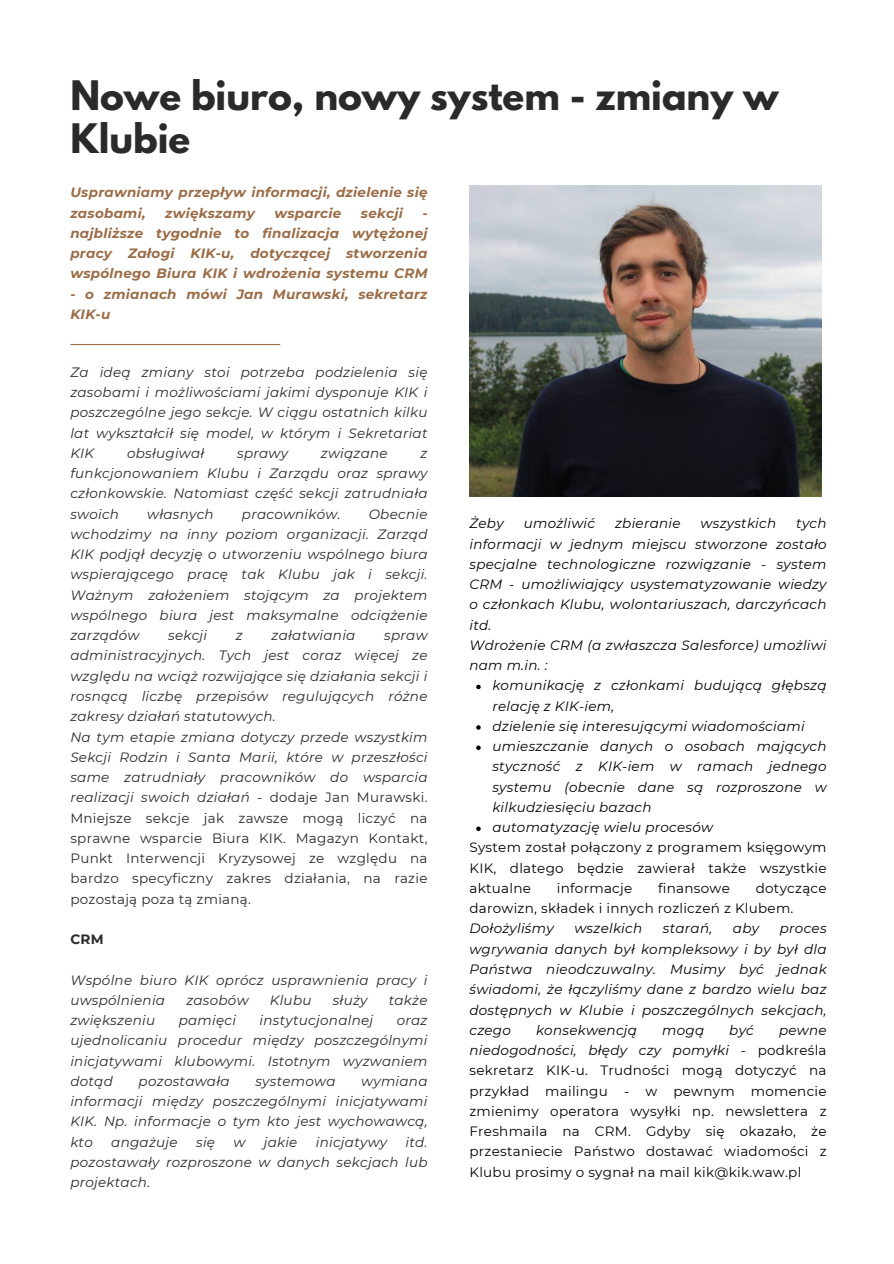
<style>
.page{position:relative;width:894px;height:1264px;background:#fff}
.page>*{position:absolute;margin:0;border:0;box-sizing:border-box;transform-origin:0 0}
.t1{font:700 36px/42.8px "League Spartan";color:#2b2a2a}
.t2{font:italic 13.5px/20.2px "Montserrat";letter-spacing:.02em;color:#2b2a2a;text-align:justify}
.t3{font:italic 13.5px/20.2px "Montserrat";letter-spacing:.02em;color:#000}
.t4{font:13.5px/20.2px "Montserrat";letter-spacing:.02em;color:#000;text-align:justify}
.t5{font:italic 700 13.5px/20.2px "Montserrat";letter-spacing:.02em;color:#9b6c46}
.t6{font:700 13.5px "Montserrat";color:#2b2a2a}
.s1{font-style:normal}
.s2{font-style:italic}
</style>
<div class="page">
<hr style="left:70px;top:344px;width:210px;height:1px;background:#9b6c46">
<img style="left:469px;top:186px;width:352px;height:310px">
<svg style="left:476px;top:684px;width:4px;height:5px"></svg>
<svg style="left:476px;top:725px;width:4px;height:4px"></svg>
<svg style="left:476px;top:745px;width:4px;height:5px"></svg>
<svg style="left:476px;top:826px;width:4px;height:5px"></svg>
<h1 class="t1" style="left:70px;top:79px;width:709px">Nowe biuro, nowy system - zmiany w<br>Klubie</h1>
<p class="t5" style="left:70px;top:182px;width:358px">Usprawniamy przepływ informacji, dzielenie się zasobami,</p>
<p class="t5" style="left:165px;top:203px;width:91px">zwiększamy</p>
<p class="t5" style="left:274px;top:203px;width:68px">wsparcie</p>
<p class="t5" style="left:361px;top:203px;width:43px">sekcji</p>
<p class="t5" style="left:70px;top:203px;width:358px;text-align:justify;text-indent:352px">- najbliższe tygodnie to finalizacja wytężonej pracy Załogi KIK-u, dotyczącej stworzenia wspólnego Biura KIK i wdrożenia systemu CRM</p>
<p class="t5" style="left:70px;top:284px;width:358px">- o zmianach mówi Jan Murawski, sekretarz<br>KIK-u</p>
<p class="t2" style="left:70px;top:362px;width:358px">Za ideą zmiany stoi potrzeba podzielenia się zasobami i możliwościami jakimi dysponuje KIK i poszczególne jego sekcje. W ciągu ostatnich kilku lat wykształcił się model, w którym i Sekretariat KIK</p>
<p class="t2" style="left:127px;top:443px;width:79px">obsługiwał</p>
<p class="t2" style="left:237px;top:443px;width:52px">sprawy</p>
<p class="t2" style="left:321px;top:443px;width:68px">związane</p>
<p class="t2" style="left:70px;top:443px;width:358px;text-indent:350px">z funkcjonowaniem Klubu i Zarządu oraz sprawy członkowskie. Natomiast część sekcji zatrudniała swoich</p>
<p class="t2" style="left:70px;top:503px;width:358px;text-indent:298px">Obecnie wchodzimy na inny poziom organizacji. Zarząd KIK podjął decyzję o utworzeniu wspólnego biura wspierającego pracę tak Klubu jak i sekcji.<br>Ważnym założeniem stojącym za projektem wspólnego biura jest maksymalne odciążenie zarządów</p>
<p class="t2" style="left:147px;top:503px;width:68px">własnych</p>
<p class="t2" style="left:242px;top:503px;width:100px">pracowników.</p>
<p class="t2" style="left:168px;top:625px;width:41px">sekcji</p>
<p class="t2" style="left:236px;top:625px;width:8px">z</p>
<p class="t2" style="left:271px;top:625px;width:85px">załatwiania</p>
<p class="t2" style="left:70px;top:625px;width:358px;text-align:left;text-indent:314px">spraw administracyjnych. Tych jest coraz więcej ze względu na wciąż rozwijające się działania sekcji i rosnącą liczbę przepisów regulujących różne zakresy działań statutowych.<br>Na tym etapie zmiana dotyczy przede wszystkim Sekcji Rodzin i Santa Marii, które w przeszłości same zatrudniały pracowników do wsparcia realizacji swoich działań - <span class="s1">dodaje Jan Murawski.<br>Mniejsze sekcje jak zawsze mogą liczyć na sprawne wsparcie Biura KIK. Magazyn Kontakt, Punkt Interwencji Kryzysowej ze względu na bardzo specyficzny zakres działania, na razie pozostają poza tą zmianą.</span></p>
<p class="t6" style="left:70px;top:931px;width:35px">CRM</p>
<p class="t2" style="left:70px;top:969px;width:358px">Wspólne biuro KIK oprócz usprawnienia pracy i uwspólnienia</p>
<p class="t2" style="left:186px;top:989px;width:64px">zasobów</p>
<p class="t2" style="left:270px;top:989px;width:43px">Klubu</p>
<p class="t2" style="left:332px;top:989px;width:36px">służy</p>
<p class="t2" style="left:388px;top:989px;width:40px">także</p>
<p class="t2" style="left:70px;top:1010px;width:86px">zwiększeniu</p>
<p class="t2" style="left:179px;top:1010px;width:59px">pamięci</p>
<p class="t2" style="left:259px;top:1010px;width:115px">instytucjonalnej</p>
<p class="t2" style="left:70px;top:1010px;width:358px;text-indent:326px">oraz ujednolicaniu procedur między poszczególnymi inicjatywami klubowymi. Istotnym wyzwaniem dotąd</p>
<p class="t2" style="left:70px;top:1070px;width:358px;text-indent:291px">wymiana informacji między poszczególnymi inicjatywami KIK. Np. informacje o tym kto jest wychowawcą, kto</p>
<p class="t2" style="left:139px;top:1070px;width:92px">pozostawała</p>
<p class="t2" style="left:255px;top:1070px;width:82px">systemowa</p>
<p class="t2" style="left:111px;top:1131px;width:68px">angażuje</p>
<p class="t2" style="left:196px;top:1131px;width:20px">się</p>
<p class="t2" style="left:233px;top:1131px;width:13px">w</p>
<p class="t2" style="left:264px;top:1131px;width:35px">jakie</p>
<p class="t2" style="left:316px;top:1131px;width:73px">inicjatywy</p>
<p class="t2" style="left:70px;top:1131px;width:358px;text-indent:335px">itd. pozostawały rozproszone w danych sekcjach lub projektach.</p>
<p class="t3" style="left:469px;top:513px;width:36px">Żeby</p>
<p class="t3" style="left:523px;top:513px;width:73px">umożliwić</p>
<p class="t3" style="left:615px;top:513px;width:67px">zbieranie</p>
<p class="t3" style="left:700px;top:513px;width:77px">wszystkich</p>
<p class="t3" style="left:469px;top:513px;width:358px;text-indent:327px">tych informacji w jednym miejscu stworzone zostało specjalne technologiczne rozwiązanie - system<br>CRM - umożliwiający usystematyzowanie wiedzy o członkach Klubu, wolontariuszach, darczyńcach itd.<br>Wdrożenie CRM (a zwłaszcza Salesforce) umożliwi nam m.in. :</p>
<p class="t3" style="left:492px;top:675px;width:335px">komunikację z członkami budującą głębszą relację z KIK-iem,<br>dzielenie się interesującymi wiadomościami umieszczanie danych o osobach mających styczność z KIK-iem w ramach jednego systemu (obecnie dane są rozproszone w kilkudziesięciu bazach<br>automatyzację wielu procesów</p>
<p class="t4" style="left:469px;top:837px;width:358px">System został połączony z programem księgowym KIK, dlatego będzie zawierał także wszystkie aktualne</p>
<p class="t4" style="left:556px;top:878px;width:77px">informacje</p>
<p class="t4" style="left:658px;top:878px;width:73px">finansowe</p>
<p class="t4" style="left:469px;top:878px;width:358px;text-indent:286px">dotyczące darowizn, składek i innych rozliczeń z Klubem.</p>
<p class="t3" style="left:469px;top:918px;width:86px">Dołożyliśmy</p>
<p class="t3" style="left:574px;top:918px;width:69px">wszelkich</p>
<p class="t3" style="left:662px;top:918px;width:51px">starań,</p>
<p class="t3" style="left:732px;top:918px;width:28px">aby</p>
<p class="t3" style="left:469px;top:918px;width:358px;text-align:justify;text-indent:310px">proces wgrywania danych był kompleksowy i by był dla Państwa nieodczuwalny. Musimy być jednak świadomi, że łączyliśmy dane z bardzo wielu baz dostępnych w Klubie i poszczególnych sekcjach, czego</p>
<p class="t3" style="left:536px;top:1019px;width:102px">konsekwencją</p>
<p class="t3" style="left:662px;top:1019px;width:44px">mogą</p>
<p class="t3" style="left:729px;top:1019px;width:26px">być</p>
<p class="t4" style="left:469px;top:1019px;width:358px;text-indent:309px"><span class="s2">pewne niedogodności, błędy czy pomyłki -</span> podkreśla sekretarz KIK-u. Trudności mogą dotyczyć na przykład mailingu - w pewnym momencie zmienimy operatora wysyłki np. newslettera z Freshmaila na CRM. Gdyby się okazało, że przestaniecie Państwo dostawać wiadomości z Klubu prosimy o sygnał na mail kik@kik.waw.pl</p>
</div>
